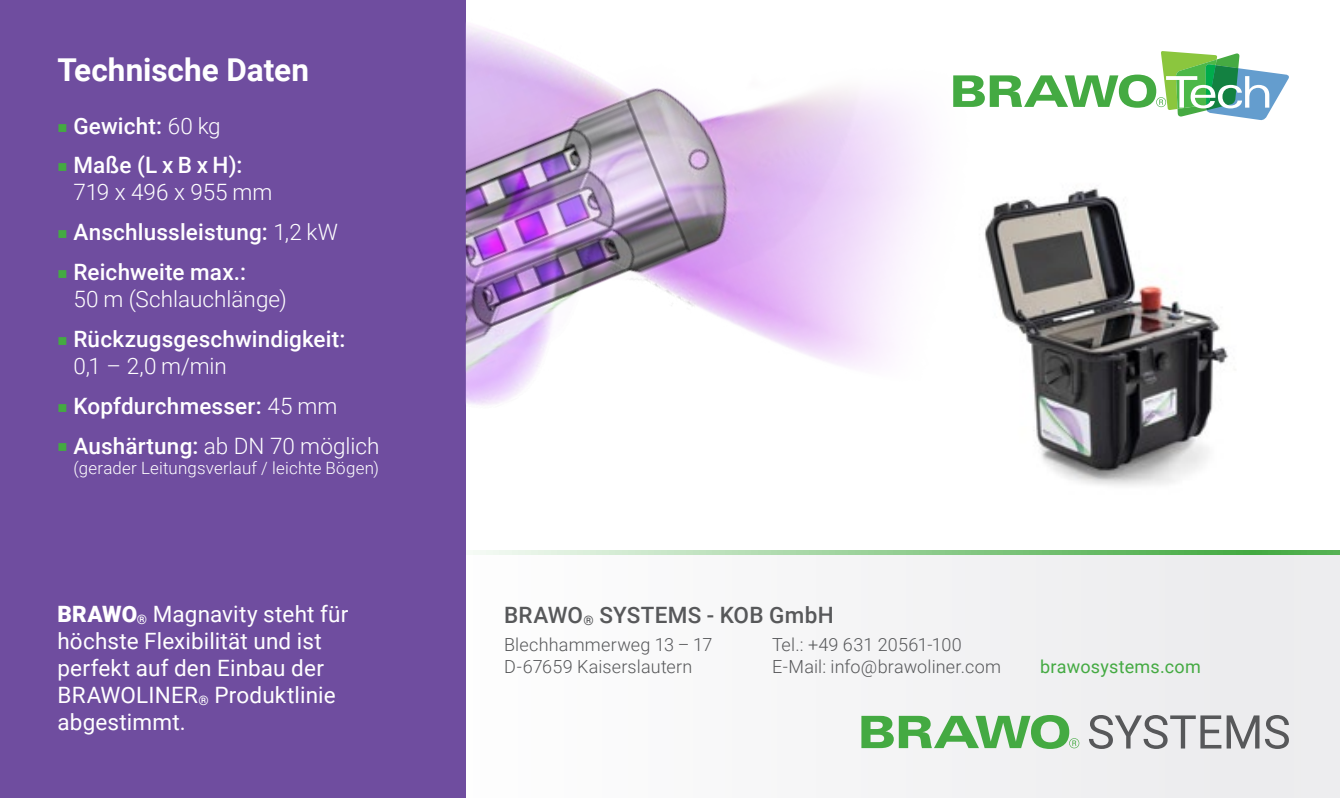
<style>
.page{position:relative;width:1340px;height:798px;background:#fff}
.page>*{position:absolute;margin:0;border:0;box-sizing:border-box;transform-origin:0 0}
.t1{font:700 31.5px "Roboto";color:#fff}
.t2{font:22.5px/27px "Roboto";letter-spacing:.005em;color:#fff}
.t3{font:500 22.5px/27px "Roboto";letter-spacing:.01em;color:#fff}
.t4{font:300 22.5px/27px "Roboto";color:#fff}
.t5{font:500 22.5px "Roboto";letter-spacing:.01em;color:#57585a}
.t6{font:300 18px/21.6px "Roboto";letter-spacing:.01em;color:#57585a}
.t7{font:18px "Roboto";letter-spacing:.015em;color:#44aa42}
.t8{font:300 16.88px "Roboto";letter-spacing:.015em;color:#fff}
.s1{color:#44aa42}
.s2{font-weight:300}
.s3{font-weight:500}
.s4{font-weight:900}
</style>
<div class="page">
<div style="left:440px;top:552px;width:899px;height:245px;background:#f4f4f5"></div>
<div style="left:440px;top:550px;width:899px;height:5px;background:#4eae4c"></div>
<img style="left:1161px;top:287px;width:68px;height:197px">
<div style="left:0;top:0;width:466px;height:797px;background:#6f4d9f"></div>
<img style="left:466px;top:25px;width:695px;height:530px">
<svg style="left:953px;top:51px;width:335px;height:69px"></svg>
<svg style="left:1089px;top:715px;width:199px;height:33px"></svg>
<svg style="left:861px;top:715px;width:218px;height:33px"></svg>
<h1 class="t1" style="left:57px;top:48px;width:253px">Technische Daten</h1>
<p class="t3" style="left:57px;top:111px;width:165px"><span class="s1">■</span> Gewicht: <span class="s2">60 kg</span></p>
<p class="t4" style="left:73px;top:151px;width:200px;text-indent:-16px"><span class="s1">■</span> <span class="s3">Maße (L x B x H):<br></span>719 x 496 x 955 mm</p>
<p class="t3" style="left:57px;top:218px;width:282px"><span class="s1">■</span> Anschlussleistung: <span class="s2">1,2 kW</span></p>
<p class="t4" style="left:73px;top:257px;width:215px;text-indent:-16px"><span class="s1">■</span> <span class="s3">Reichweite max.:<br></span>50 m (Schlauchlänge)</p>
<p class="t3" style="left:73px;top:324px;width:274px;text-indent:-16px"><span class="s1">■</span> Rückzugsgeschwindigkeit:<br><span class="s2">0,1 – 2,0 m/min</span></p>
<p class="t3" style="left:57px;top:391px;width:281px"><span class="s1">■</span> Kopfdurchmesser: <span class="s2">45 mm</span></p>
<p class="t4" style="left:57px;top:431px;width:324px"><span class="s1">■</span> <span class="s3">Aushärtung:</span> ab DN 70 möglich</p>
<p class="t8" style="left:73px;top:456px;width:307px">(gerader Leitungsverlauf / leichte Bögen)</p>
<p class="t2" style="left:57px;top:599px;width:292px"><span class="s4">BRAWO</span><sub>®</sub> Magnavity steht für höchste Flexibilität und ist perfekt auf den Einbau der<br>BRAWOLINER<sub>®</sub> Produktlinie abgestimmt.</p>
<p class="t5" style="left:504px;top:599px;width:331px">BRAWO<sub>®</sub> SYSTEMS - KOB GmbH</p>
<p class="t6" style="left:504px;top:633px;width:210px">Blechhammerweg 13 – 17<br>D-67659 Kaiserslautern</p>
<p class="t6" style="left:772px;top:633px;width:230px">Tel.: +49 631 20561-100<br>E-Mail: info@brawoliner.com</p>
<p class="t7" style="left:1040px;top:653px;width:162px">brawosystems.com</p>
</div>
